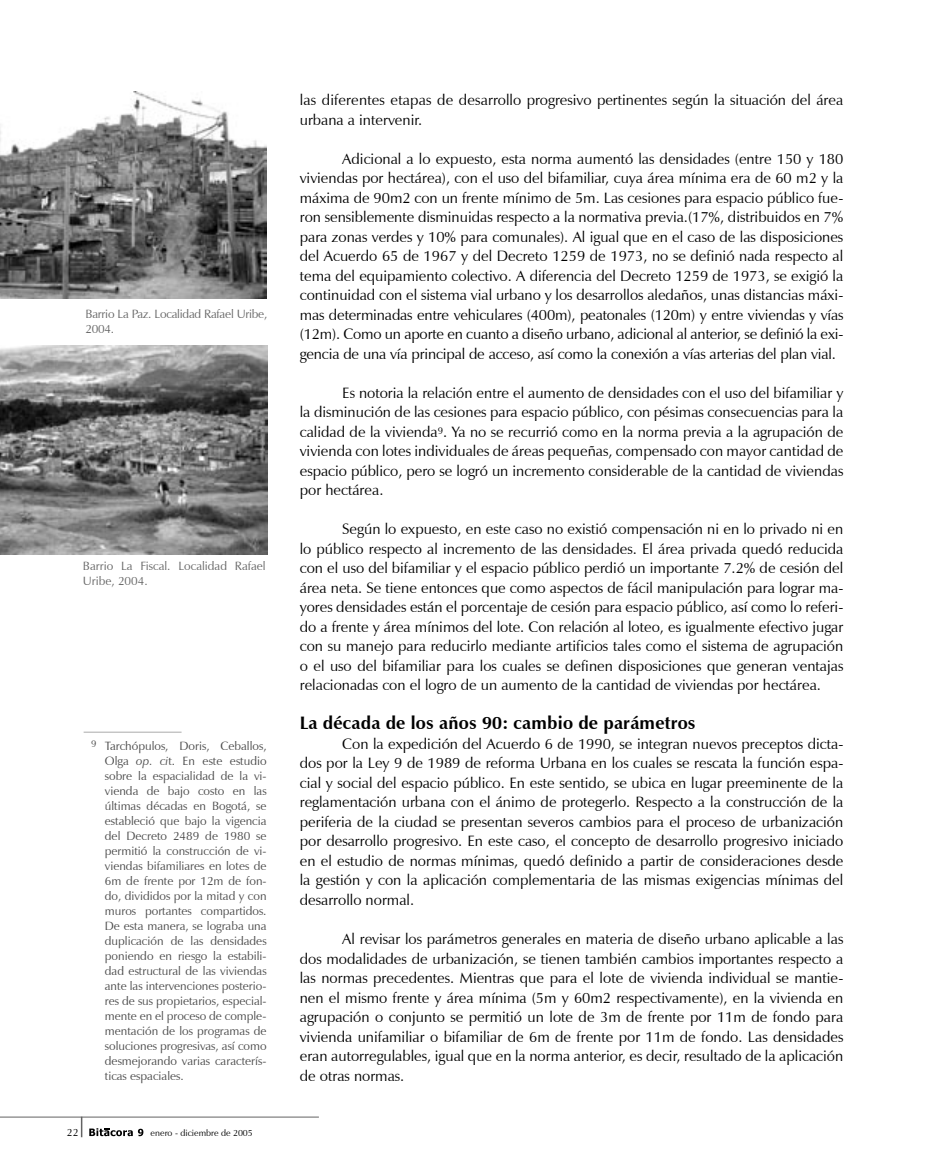
<style>
.page{position:relative;width:927px;height:1170px;background:#fff}
.page>*{position:absolute;margin:0;border:0;box-sizing:border-box;transform-origin:0 0}
.nivel_01{font:700 18px "Zapf Humanist 601 BT";letter-spacing:.01em;color:#000}
.pal_texto{font:15px/19.5px "Zapf Humanist 601 BT";color:#000;text-align:justify}
.pa_pie_de_pag{font:12px/15px "Zapf Humanist 601 BT";color:#484848;text-align:justify}
.pa_pie_de_foto{font:12px/15px "Zapf Humanist 601 BT";color:#636363}
.pa_pie_de_foto-2{font:12px/15px "Zapf Humanist 601 BT";letter-spacing:-.02em;color:#636363}
.t1{font:10.5px "Zapf Humanist 601 BT";color:#000}
.t2{font:9px "Zapf Humanist 601 BT";color:#000}
.s1{font-style:italic}
</style>
<div class="page">
<hr style="left:0;top:1116px;width:319px;height:1px;background:#636363">
<svg style="left:81px;top:1116px;width:1px;height:21px"></svg>
<svg style="left:89px;top:1128px;width:54px;height:8px"></svg>
<hr style="left:84px;top:731px;width:98px;height:1px;background:#aaa">
<img style="left:0;top:91px;width:267px;height:208px">
<img style="left:0;top:345px;width:268px;height:209px">
<p class="pa_pie_de_foto-2" style="left:85px;top:306px;width:183px">Barrio La Paz. Localidad Rafael Uribe,<br>2004.</p>
<p class="pa_pie_de_foto" style="left:83px;top:558px;width:184px">Barrio La Fiscal. Localidad Rafael<br>Uribe, 2004.</p>
<p class="pa_pie_de_pag" style="left:105px;top:737px;width:163px;text-indent:-14px"><sup>9</sup> Tarchópulos, Doris, Ceballos, Olga <span class="s1">op. ci</span>t. En este estudio sobre la espacialidad de la vi&shy;vienda de bajo costo en las últimas décadas en Bogotá, se estableció que bajo la vigencia del Decreto 2489 de 1980 se permitió la construcción de vi&shy;viendas bifamiliares en lotes de 6m de frente por 12m de fon&shy;do, divididos por la mitad y con muros portantes compartidos.<br>De esta manera, se lograba una duplicación de las densidades poniendo en riesgo la estabili&shy;dad estructural de las viviendas ante las intervenciones posterio&shy;res de sus propietarios, especial&shy;mente en el proceso de comple&shy;mentación de los programas de soluciones progresivas, así como desmejorando varias caracterís&shy;ticas espaciales.</p>
<p class="t1" style="left:67px;top:1125px;width:13px">22</p>
<p class="t2" style="left:151px;top:1127px;width:104px">enero - diciembre de 2005</p>
<p class="pal_texto" style="left:300px;top:90px;width:545px">las diferentes etapas de desarrollo progresivo pertinentes según la situación del área urbana a intervenir.</p>
<p class="pal_texto" style="left:300px;top:149px;width:545px;text-indent:43px">Adicional a lo expuesto, esta norma aumentó las densidades (entre 150 y 180 viviendas por hectárea), con el uso del bifamiliar, cuya área mínima era de 60 m2 y la máxima de 90m2 con un frente mínimo de 5m. Las cesiones para espacio público fue&shy;ron sensiblemente disminuidas respecto a la normativa previa.(17%, distribuidos en 7% para zonas verdes y 10% para comunales). Al igual que en el caso de las disposiciones del Acuerdo 65 de 1967 y del Decreto 1259 de 1973, no se definió nada respecto al tema del equipamiento colectivo. A diferencia del Decreto 1259 de 1973, se exigió la continuidad con el sistema vial urbano y los desarrollos aledaños, unas distancias máxi&shy;mas determinadas entre vehiculares (400m), peatonales (120m) y entre viviendas y vías (12m). Como un aporte en cuanto a diseño urbano, adicional al anterior, se definió la exi&shy;gencia de una vía principal de acceso, así como la conexión a vías arterias del plan vial.</p>
<p class="pal_texto" style="left:300px;top:383px;width:545px;text-indent:43px">Es notoria la relación entre el aumento de densidades con el uso del bifamiliar y la disminución de las cesiones para espacio público, con pésimas consecuencias para la calidad de la vivienda<sup>9</sup>. Ya no se recurrió como en la norma previa a la agrupación de vivienda con lotes individuales de áreas pequeñas, compensado con mayor cantidad de espacio público, pero se logró un incremento considerable de la cantidad de viviendas por hectárea.</p>
<p class="pal_texto" style="left:300px;top:519px;width:545px;text-indent:43px">Según lo expuesto, en este caso no existió compensación ni en lo privado ni en lo público respecto al incremento de las densidades. El área privada quedó reducida con el uso del bifamiliar y el espacio público perdió un importante 7.2% de cesión del área neta. Se tiene entonces que como aspectos de fácil manipulación para lograr ma&shy;yores densidades están el porcentaje de cesión para espacio público, así como lo referi&shy;do a frente y área mínimos del lote. Con relación al loteo, es igualmente efectivo jugar con su manejo para reducirlo mediante artificios tales como el sistema de agrupación o el uso del bifamiliar para los cuales se definen disposiciones que generan ventajas relacionadas con el logro de un aumento de la cantidad de viviendas por hectárea.</p>
<p class="nivel_01" style="left:300px;top:712px;width:398px">La década de los años 90: cambio de parámetros</p>
<p class="pal_texto" style="left:300px;top:734px;width:545px;text-indent:43px">Con la expedición del Acuerdo 6 de 1990, se integran nuevos preceptos dicta&shy;dos por la Ley 9 de 1989 de reforma Urbana en los cuales se rescata la función espa&shy;cial y social del espacio público. En este sentido, se ubica en lugar preeminente de la reglamentación urbana con el ánimo de protegerlo. Respecto a la construcción de la periferia de la ciudad se presentan severos cambios para el proceso de urbanización por desarrollo progresivo. En este caso, el concepto de desarrollo progresivo iniciado en el estudio de normas mínimas, quedó definido a partir de consideraciones desde la gestión y con la aplicación complementaria de las mismas exigencias mínimas del desarrollo normal.</p>
<p class="pal_texto" style="left:300px;top:929px;width:545px;text-indent:43px">Al revisar los parámetros generales en materia de diseño urbano aplicable a las dos modalidades de urbanización, se tienen también cambios importantes respecto a las normas precedentes. Mientras que para el lote de vivienda individual se mantie&shy;nen el mismo frente y área mínima (5m y 60m2 respectivamente), en la vivienda en agrupación o conjunto se permitió un lote de 3m de frente por 11m de fondo para vivienda unifamiliar o bifamiliar de 6m de frente por 11m de fondo. Las densidades eran autorregulables, igual que en la norma anterior, es decir, resultado de la aplicación de otras normas.</p>
</div>
